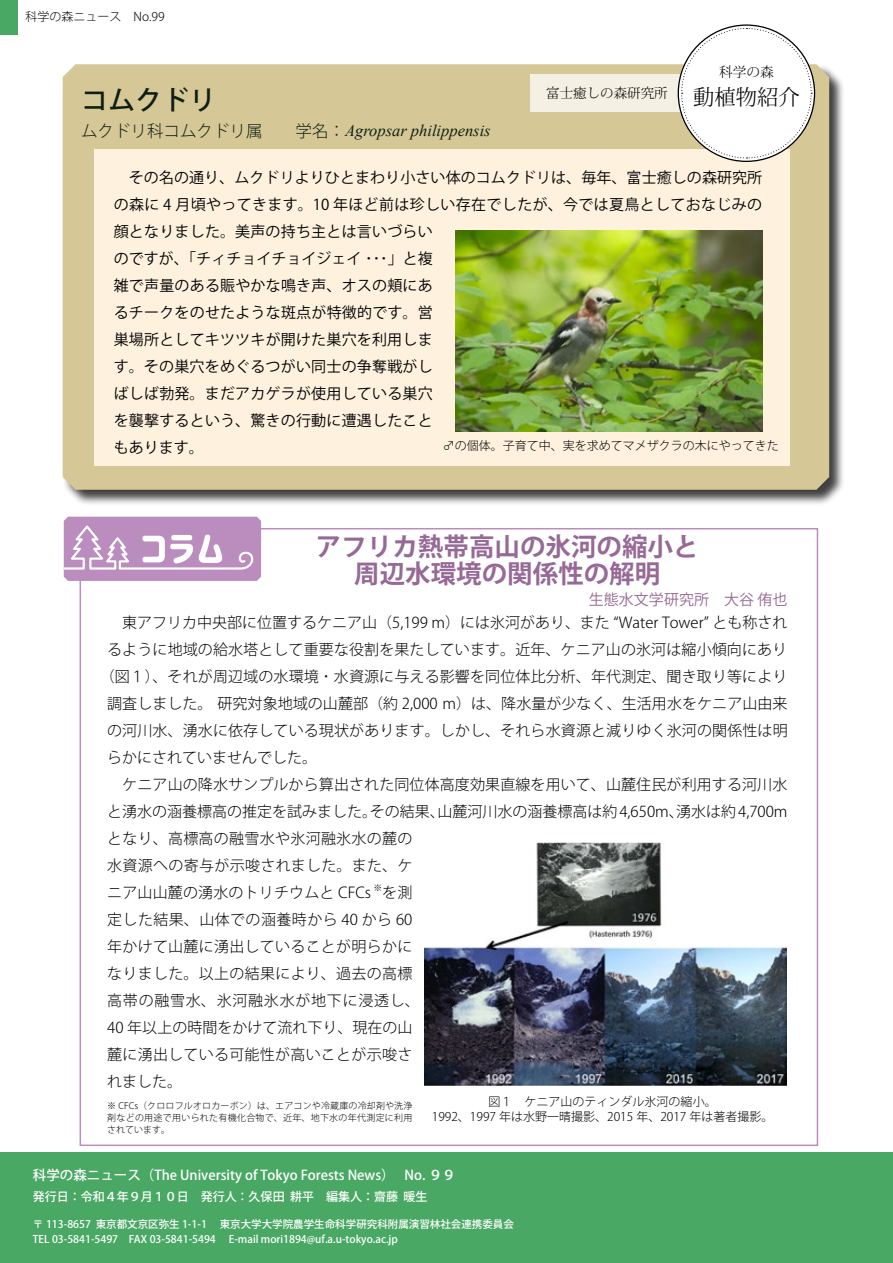
<style>
.page{position:relative;width:893px;height:1263px;background:#fff}
.page>*{position:absolute;margin:0;border:0;box-sizing:border-box;transform-origin:0 0}
.t1{font:500 27px "Koz Go Pro";color:#0f1e13}
.t2{font:700 25.5px/27px "Koz Go Pro";color:#976996;text-align:center}
.t3{font:300 21.3px "Koz Min Pr 6 N";color:#000}
.t4{font:italic 16.5px "Times New Roman";color:#0f1e13}
.t5{font:300 15px/27px "Koz Go Pro";letter-spacing:.01em;color:#000}
.t6{font:15px/27px "Koz Go Pro";letter-spacing:.015em;color:#000}
.t7{font:15px "Koz Go Pro";color:#976996}
.t8{font:300 13.65px "Koz Min Pr 6 N";color:#000}
.t9{font:500 13.5px "Koz Go Pro";color:#fff}
.t10{font:300 13.5px "Koz Min Pr 6 N";color:#000}
.t11{font:300 12px/15px "Koz Go Pro";color:#000;text-align:center}
.t12{font:500 12px "Koz Go Pro";color:#fff}
.t13{font:500 10.5px/15px "Koz Go Pro";color:#fff}
.t14{font:300 9px/12px "Koz Go Pro";letter-spacing:.03em;color:#000;text-align:justify}
.t15{font:300 8.7px "Koz Go Pro";color:#000}
.s1{font-family:"Koz Go Pro";font-weight:300;font-style:normal}
</style>
<div class="page">
<div style="left:0;top:0;width:17px;height:34px;background:#49a863"></div>
<div style="left:62px;top:63px;width:783px;height:443px;background:#000;opacity:.75"></div>
<div style="left:63px;top:64px;width:766px;height:426px;background:#d5c896"></div>
<div style="left:94px;top:149px;width:696px;height:316px;background:#fef2de"></div>
<div style="left:530px;top:74px;width:169px;height:38px;background:#f4f1e4"></div>
<svg style="left:681px;top:28px;width:131px;height:131px"></svg>
<div style="left:0;top:1152px;width:893px;height:111px;background:#49a863"></div>
<svg style="left:64px;top:517px;width:197px;height:64px;background:#c59fc8"></svg>
<img style="left:456px;top:231px;width:306px;height:201px">
<img style="left:424px;top:842px;width:363px;height:244px">
<p class="t11" style="left:26px;top:9px;width:141px">科学の森ニュース　No.99</p>
<h1 class="t1" style="left:81px;top:83px;width:136px">コムクドリ</h1>
<p class="t4" style="left:81px;top:119px;width:411px"><span class="s1">ムクドリ科コムクドリ属　　学名：</span>Agropsar philippensis</p>
<p class="t10" style="left:546px;top:86px;width:123px">富士癒しの森研究所</p>
<p class="t8" style="left:719px;top:64px;width:56px">科学の森</p>
<h3 class="t3" style="left:693px;top:85px;width:108px">動植物紹介</h3>
<p class="t6" style="left:114px;top:164px;width:650px">　その名の通り、ムクドリよりひとまわり小さい体のコムクドリは、毎年、富士癒しの森研究所の森に 4 月頃やってきます。10 年ほど前は珍しい存在でしたが、今では夏鳥としておなじみの顔となりました。美声の持ち主とは言いづらい<br>のですが、「チィチョイチョイジェイ･･･」と複<br>雑で声量のある賑やかな鳴き声、オスの頬にあ<br>るチークをのせたような斑点が特徴的です。営<br>巣場所としてキツツキが開けた巣穴を利用しま<br>す。その巣穴をめぐるつがい同士の争奪戦がし<br>ばしば勃発。まだアカゲラが使用している巣穴<br>を襲撃するという、驚きの行動に遭遇したこと<br>もあります。</p>
<p class="t11" style="left:443px;top:438px;width:337px">♂の個体。子育て中、実を求めてマメザクラの木にやってきた</p>
<h2 class="t2" style="left:316px;top:535px;width:384px">アフリカ熱帯高山の氷河の縮小と周辺水環境の関係性の解明</h2>
<p class="t7" style="left:589px;top:589px;width:200px">生態水文学研究所　大谷 侑也</p>
<p class="t5" style="left:107px;top:609px;width:682px">　東アフリカ中央部に位置するケニア山（5,199 m）には氷河があり、また “Water Tower” とも称され</p>
<p class="t5" style="left:107px;top:636px;width:682px">るように地域の給水塔として重要な役割を果たしています。近年、ケニア山の氷河は縮小傾向にあり</p>
<p class="t5" style="left:100px;top:663px;width:689px">（図１）、それが周辺域の水環境･水資源に与える影響を同位体比分析､年代測定､聞き取り等により</p>
<p class="t5" style="left:107px;top:690px;width:682px">調査しました｡ 研究対象地域の山麓部（約 2,000 m）は､降水量が少なく､生活用水をケニア山由来</p>
<p class="t5" style="left:107px;top:717px;width:682px">の河川水､湧水に依存している現状があります｡しかし､それら水資源と減りゆく氷河の関係性は明</p>
<p class="t5" style="left:107px;top:744px;width:204px">らかにされていませんでした｡</p>
<p class="t5" style="left:107px;top:771px;width:682px">　ケニア山の降水サンプルから算出された同位体高度効果直線を用いて､山麓住民が利用する河川水</p>
<p class="t5" style="left:107px;top:798px;width:682px">と湧水の涵養標高の推定を試みました｡その結果､山麓河川水の涵養標高は約 4,650m､湧水は約 4,700m</p>
<p class="t5" style="left:107px;top:825px;width:307px">となり､高標高の融雪水や氷河融氷水の麓の</p>
<p class="t5" style="left:107px;top:852px;width:307px">水資源への寄与が示唆されました｡また、ケ</p>
<p class="t5" style="left:107px;top:879px;width:265px">ニア山山麓の湧水のトリチウムと CFCs</p>
<p class="t15" style="left:373px;top:882px;width:10px">※</p>
<p class="t5" style="left:107px;top:879px;width:314px;text-indent:275px">を測定した結果､山体での涵養時から 40 から 60年かけて山麓に湧出していることが明らかになりました｡以上の結果により､過去の高標高帯の融雪水､氷河融氷水が地下に浸透し、<br>40 年以上の時間をかけて流れ下り､現在の山麓に湧出している可能性が高いことが示唆されました｡</p>
<p class="t14" style="left:107px;top:1099px;width:307px">※ CFCs（クロロフルオロカーボン）は、エアコンや冷蔵庫の冷却剤や洗浄剤などの用途で用いられた有機化合物で、近年、地下水の年代測定に利用されています。</p>
<p class="t9" style="left:33px;top:1166px;width:424px">科学の森ニュース（The University of Tokyo Forests News）　No. ９９</p>
<p class="t12" style="left:33px;top:1189px;width:396px">発行日：令和４年９月１０日　発行人 ：久保田 耕平　編集人：齋藤 暖生</p>
<p class="t11" style="left:432px;top:1094px;width:343px">図１　ケニア山のティンダル氷河の縮小。<br>1992、1997 年は水野一晴撮影、2015 年、2017 年は著者撮影。</p>
<p class="t13" style="left:33px;top:1217px;width:482px">〒 113-8657 東京都文京区弥生 1-1-1 　東京大学大学院農学生命科学研究科附属演習林社会連携委員会<br>TEL 03-5841-5497　FAX 03-5841-5494 　E-mail mori1894@uf.a.u-tokyo.ac.jp</p>
</div>
